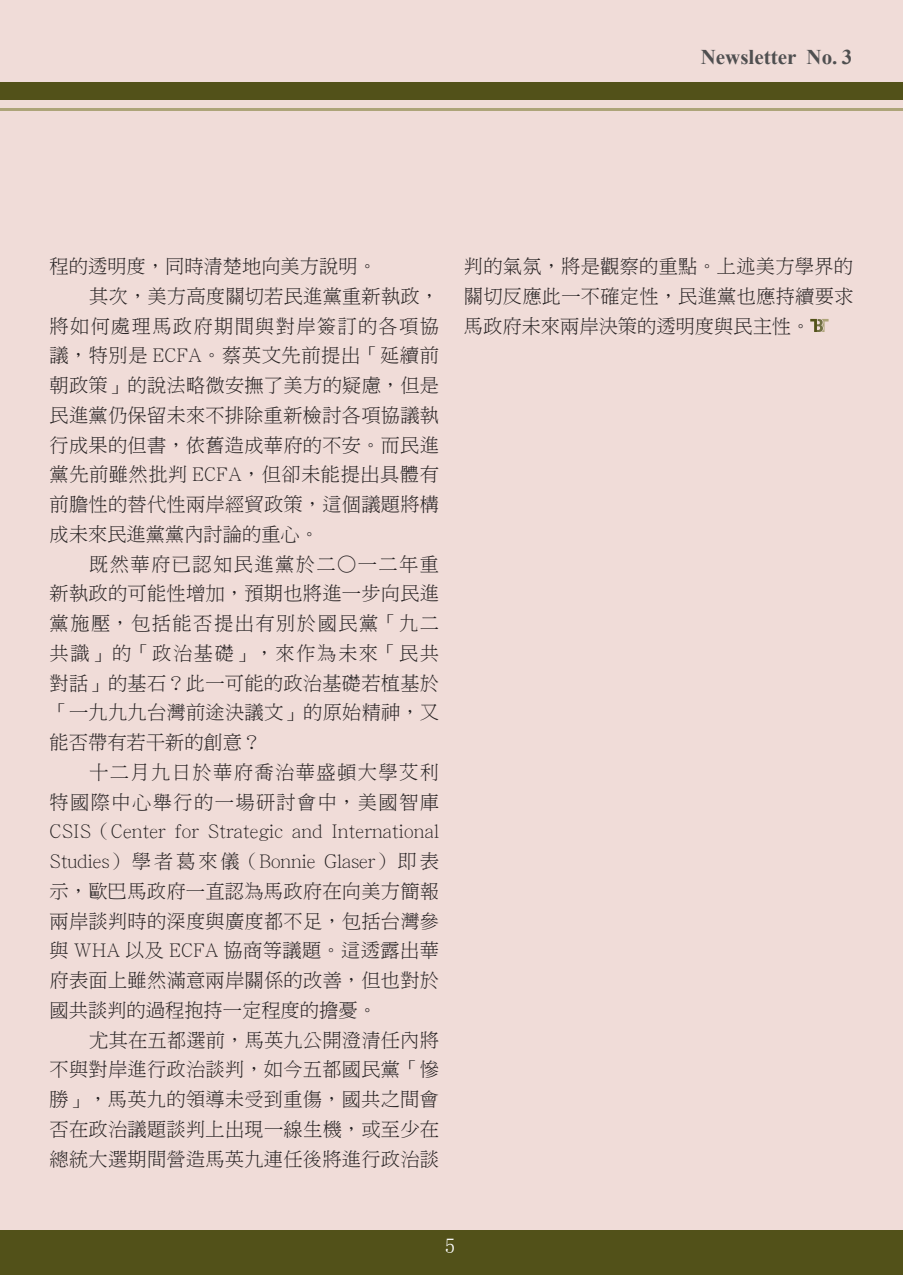
<style>
.page{position:relative;width:903px;height:1275px;background:#fff}
.page>*{position:absolute;margin:0;border:0;box-sizing:border-box;transform-origin:0 0}
.t1{font:700 21px "Times New Roman";color:#4f4f50}
.t2{font:21px "MS P Mincho";color:#fff}
.內文{font:19.25px/29.8px "DF Ming Lt HKP BF";letter-spacing:.015em;color:#231f20;text-align:justify}
</style>
<div class="page">
<div style="left:0;top:0;width:903px;height:1260px;background:#f0dcd8"></div>
<div style="left:0;top:83px;width:903px;height:17px;background:#525119"></div>
<hr style="left:0;top:108px;width:903px;height:3px;background:#ada479">
<div style="left:0;top:1230px;width:903px;height:45px;background:#525119"></div>
<svg style="left:810px;top:319px;width:18px;height:13px"></svg>
<p class="t1" style="left:701px;top:43px;width:153px">Newsletter No. 3</p>
<p class="內文" style="left:50px;top:251px;width:329px">程的透明度，同時清楚地向美方說明。</p>
<p class="內文" style="left:50px;top:281px;width:391px;text-indent:40px">其次，美方高度關切若民進黨重新執政，將如何處理馬政府期間與對岸簽訂的各項協議，特別是 ECFA。蔡英文先前提出「延續前朝政策」的說法略微安撫了美方的疑慮，但是民進黨仍保留未來不排除重新檢討各項協議執行成果的但書，依舊造成華府的不安。而民進黨先前雖然批判 ECFA，但卻未能提出具體有前膽性的替代性兩岸經貿政策，這個議題將構成未來民進黨黨內討論的重心。</p>
<p class="內文" style="left:50px;top:549px;width:391px;text-indent:40px">既然華府已認知民進黨於二○一二年重新執政的可能性增加，預期也將進一步向民進黨施壓，包括能否提出有別於國民黨「九二共識」的「政治基礎」，來作為未來「民共對話」的基石？此一可能的政治基礎若植基於「一九九九台灣前途決議文」的原始精神，又能否帶有若干新的創意？</p>
<p class="內文" style="left:50px;top:757px;width:391px;text-indent:40px">十二月九日於華府喬治華盛頓大學艾利特國際中心舉行的一場研討會中，美國智庫CSIS（Center for Strategic and International Studies）學者葛來儀（Bonnie Glaser）即表示，歐巴馬政府一直認為馬政府在向美方簡報兩岸談判時的深度與廣度都不足，包括台灣參與 WHA 以及 ECFA 協商等議題。這透露出華府表面上雖然滿意兩岸關係的改善，但也對於國共談判的過程抱持一定程度的擔憂。</p>
<p class="內文" style="left:50px;top:1025px;width:391px;text-indent:40px">尤其在五都選前，馬英九公開澄清任內將不與對岸進行政治談判，如今五都國民黨「慘勝」，馬英九的領導未受到重傷，國共之間會否在政治議題談判上出現一線生機，或至少在總統大選期間營造馬英九連任後將進行政治談</p>
<p class="內文" style="left:464px;top:251px;width:391px">判的氣氛，將是觀察的重點。上述美方學界的關切反應此一不確定性，民進黨也應持續要求馬政府未來兩岸決策的透明度與民主性。</p>
<p class="t2" style="left:445px;top:1235px;width:12px">5</p>
</div>
